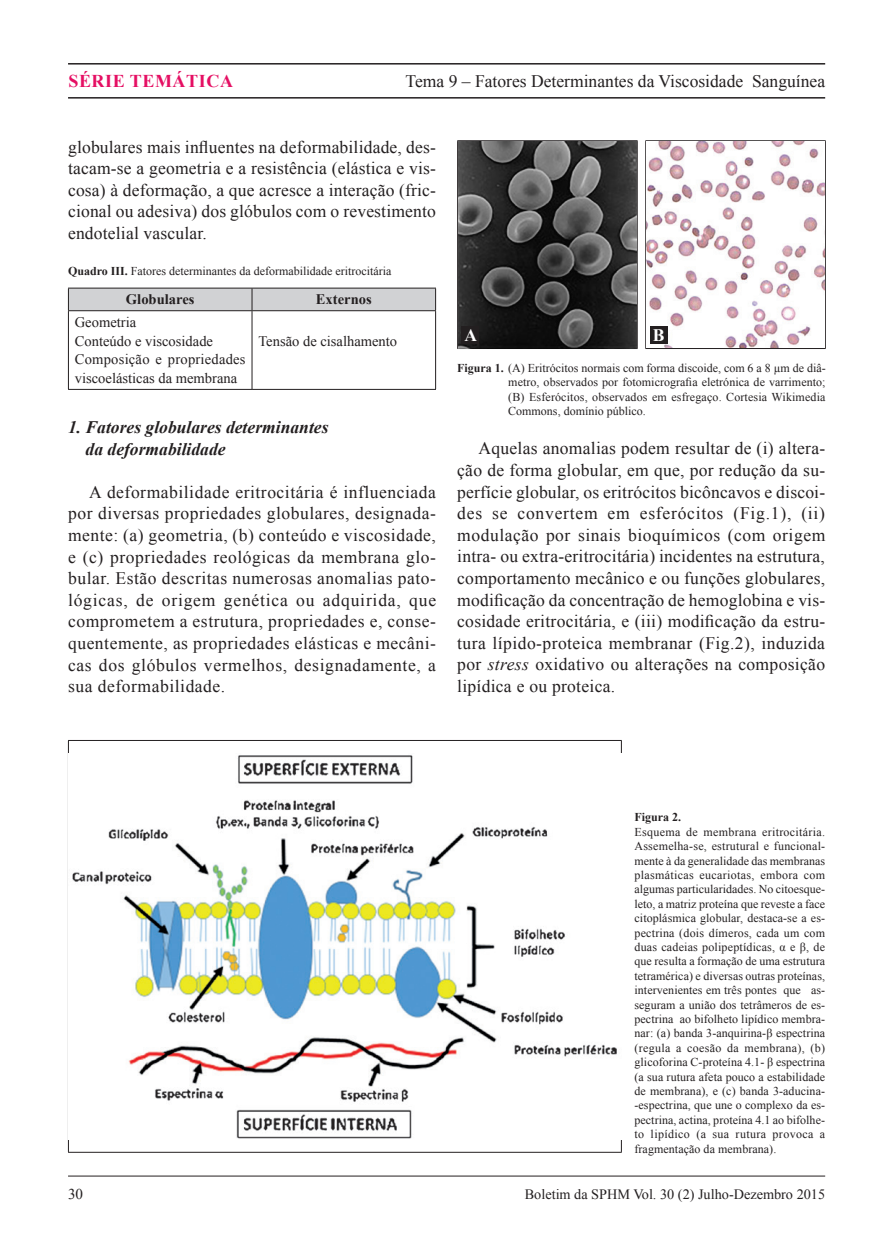
<style>
.page{position:relative;width:889px;height:1242px;background:#fff}
.page>*{position:absolute;margin:0;border:0;box-sizing:border-box;transform-origin:0 0}
.t1{font:700 18px "Times New Roman";letter-spacing:.035em;color:#e50f63}
.t2{font:17.55px/21.6px "Times New Roman";letter-spacing:.015em;color:#231f20;text-align:justify}
.t3{font:italic 700 17.55px/21.6px "Times New Roman";color:#231f20}
.t4{font:700 17.55px "Times New Roman";color:#fff}
.t5{font:15px "Times New Roman";color:#231f20}
.t6{font:14.55px/18.6px "Times New Roman";color:#231f20}
.t7{font:700 14.55px "Times New Roman";color:#231f20}
.t8{font:14.25px "Times New Roman";color:#231f20}
.t9{font:12px/14.4px "Times New Roman";color:#231f20;text-align:justify}
.t10{font:700 12px "Times New Roman";color:#231f20}
.s1{font-weight:700}
.s2{font-style:italic}
</style>
<div class="page">
<hr style="left:68px;top:1175px;width:757px;height:1px;background:#231f20">
<hr style="left:68px;top:63px;width:757px;height:2px;background:#231f20">
<hr style="left:68px;top:97px;width:757px;height:2px;background:#231f20">
<div style="left:68px;top:288px;width:368px;height:22px;background:#d1d2d4"></div>
<hr style="left:68px;top:310px;width:184px;height:1px;background:#231f20">
<hr style="left:68px;top:311px;width:1px;height:78px;background:#231f20">
<hr style="left:252px;top:310px;width:184px;height:1px;background:#231f20">
<hr style="left:252px;top:311px;width:1px;height:78px;background:#231f20">
<hr style="left:435px;top:311px;width:1px;height:78px;background:#231f20">
<hr style="left:68px;top:389px;width:184px;height:1px;background:#231f20">
<hr style="left:252px;top:389px;width:184px;height:1px;background:#231f20">
<hr style="left:457px;top:140px;width:180px;height:1px;background:#231f20">
<hr style="left:457px;top:141px;width:1px;height:207px;background:#231f20">
<hr style="left:637px;top:141px;width:1px;height:207px;background:#231f20">
<hr style="left:645px;top:140px;width:180px;height:1px;background:#231f20">
<hr style="left:645px;top:141px;width:1px;height:207px;background:#231f20">
<hr style="left:825px;top:141px;width:1px;height:207px;background:#231f20">
<hr style="left:457px;top:348px;width:180px;height:1px;background:#231f20">
<hr style="left:645px;top:348px;width:180px;height:1px;background:#231f20">
<img style="left:458px;top:141px;width:179px;height:207px">
<div style="left:462px;top:327px;width:17px;height:17px;background:#231f20"></div>
<img style="left:646px;top:141px;width:179px;height:207px">
<div style="left:650px;top:326px;width:17px;height:17px;background:#231f20"></div>
<hr style="left:68px;top:740px;width:554px;height:1px;background:#231f20">
<hr style="left:68px;top:741px;width:1px;height:411px;background:#231f20">
<hr style="left:621px;top:741px;width:1px;height:411px;background:#231f20">
<hr style="left:68px;top:1152px;width:554px;height:1px;background:#231f20">
<img style="left:72px;top:755px;width:545px;height:384px">
<p class="t1" style="left:68px;top:68px;width:166px">SÉRIE TEMÁTICA</p>
<p class="t2" style="left:405px;top:70px;width:421px">Tema 9 – Fatores Determinantes da Viscosidade Sanguínea</p>
<p class="t2" style="left:68px;top:135px;width:369px">globulares mais influentes na deformabilidade, des&shy;tacam-se a geometria e a resistência (elástica e vis&shy;cosa) à deformação, a que acresce a interação (fric&shy;cional ou adesiva) dos glóbulos com o revestimento endotelial vascular.</p>
<p class="t9" style="left:68px;top:263px;width:325px"><span class="s1">Quadro III.</span> Fatores determinantes da deformabilidade eritrocitária</p>
<p class="t7" style="left:126px;top:289px;width:70px">Globulares</p>
<p class="t7" style="left:316px;top:289px;width:57px">Externos</p>
<p class="t6" style="left:75px;top:312px;width:172px">Geometria<br>Conteúdo e viscosidade<br>Composição e propriedades viscoelásticas da membrana</p>
<p class="t6" style="left:258px;top:331px;width:140px">Tensão de cisalhamento</p>
<p class="t3" style="left:86px;top:416px;width:244px;text-indent:-18px">1. Fatores globulares determinantes da deformabilidade</p>
<p class="t2" style="left:68px;top:480px;width:369px;text-indent:21px">A deformabilidade eritrocitária é influenciada por diversas propriedades globulares, designada&shy;mente: (a) geometria, (b) conteúdo e viscosidade, e (c) propriedades reológicas da membrana glo&shy;bular. Estão descritas numerosas anomalias pato&shy;lógicas, de origem genética ou adquirida, que comprometem a estrutura, propriedades e, conse&shy;quentemente, as propriedades elásticas e mecâni&shy;cas dos glóbulos vermelhos, designadamente, a sua deformabilidade.</p>
<p class="t4" style="left:464px;top:323px;width:14px">A</p>
<p class="t4" style="left:653px;top:322px;width:13px">B</p>
<p class="t9" style="left:508px;top:360px;width:319px;text-indent:-51px"><span class="s1">Figura 1.</span> (A) Eritrócitos normais com forma discoide, com 6 a 8 µm de diâ&shy;metro, observados por fotomicrografia eletrónica de varrimento; (B) Esferócitos, observados em esfregaço. Cortesia Wikimedia Commons, domínio público.</p>
<p class="t2" style="left:457px;top:437px;width:369px;text-indent:21px">Aquelas anomalias podem resultar de (i) altera&shy;ção de forma globular, em que, por redução da su&shy;perfície globular, os eritrócitos bicôncavos e discoi&shy;des se convertem em esferócitos (Fig.1), (ii) modulação por sinais bioquímicos (com origem intra- ou extra-eritrocitária) incidentes na estrutura, comportamento mecânico e ou funções globulares, modificação da concentração de hemoglobina e vis&shy;cosidade eritrocitária, e (iii) modificação da estru&shy;tura lípido-proteica membranar (Fig.2), induzida por <span class="s2">stress</span> oxidativo ou alterações na composição lipídica e ou proteica.</p>
<p class="t10" style="left:634px;top:808px;width:48px">Figura 2.</p>
<p class="t9" style="left:634px;top:824px;width:192px">Esquema de membrana eritrocitária.<br>Assemelha-se, estrutural e funcional&shy;mente à da generalidade das membranas plasmáticas eucariotas, embora com algumas particularidades. No citoesque&shy;leto, a matriz proteína que reveste a face citoplásmica globular, destaca-se a es&shy;pectrina (dois dímeros, cada um com duas cadeias polipeptídicas, α e β, de que resulta a formação de uma estrutura tetramérica) e diversas outras proteínas, intervenientes em três pontes que as&shy;seguram a união dos tetrâmeros de es&shy;pectrina ao bifolheto lipídico membra&shy;nar: (a) banda 3-anquirina-β espectrina (regula a coesão da membrana), (b) glicoforina C-proteína 4.1- β espectrina (a sua rutura afeta pouco a estabilidade de membrana), e (c) banda 3-aducina--espectrina, que une o complexo da es&shy;pectrina, actina, proteína 4.1 ao bifolhe&shy;to lipídico (a sua rutura provoca a fragmentação da membrana).</p>
<p class="t5" style="left:68px;top:1183px;width:16px">30</p>
<p class="t8" style="left:525px;top:1184px;width:302px">Boletim da SPHM Vol. 30 (2) Julho-Dezembro 2015</p>
</div>
